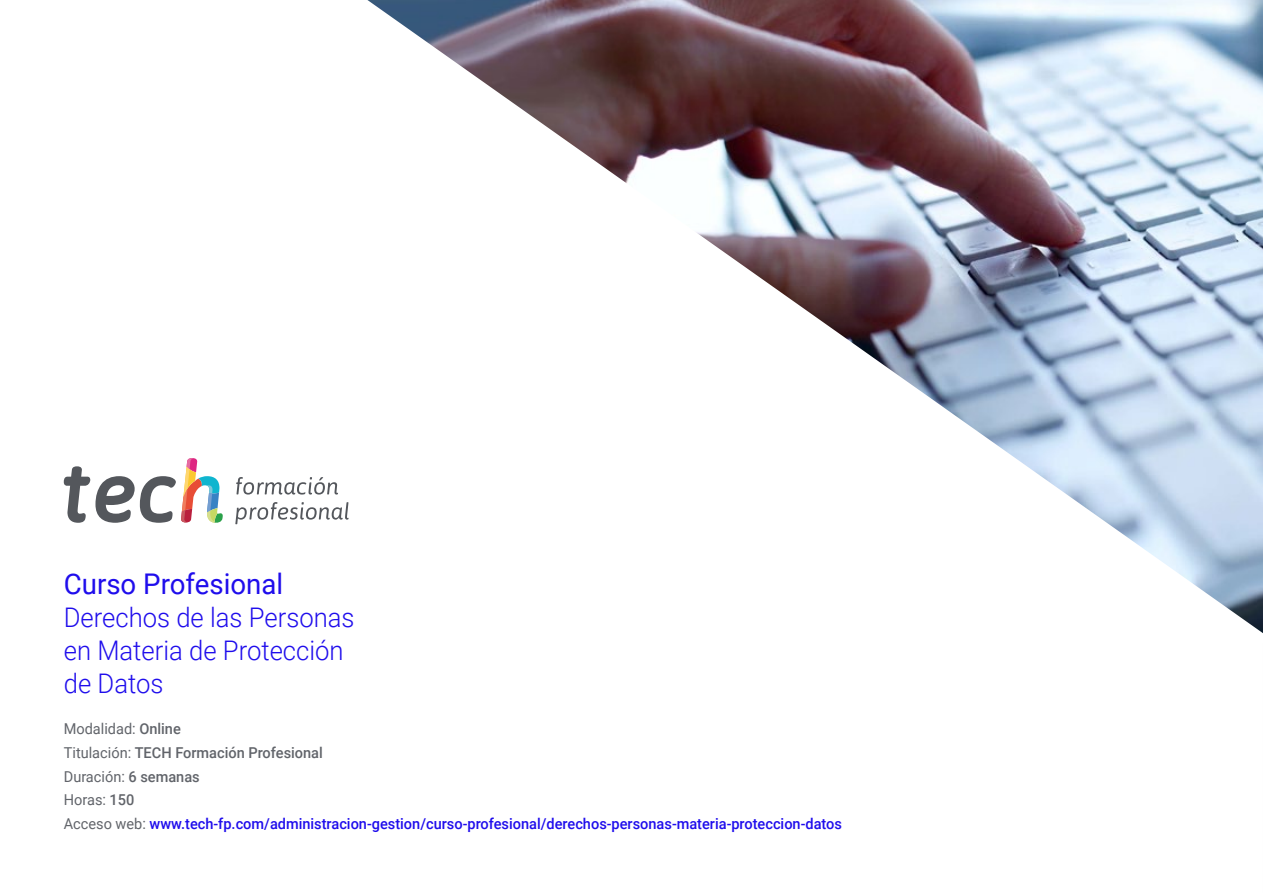
<style>
.page{position:relative;width:1263px;height:893px;background:#fff}
.page>*{position:absolute;margin:0;border:0;box-sizing:border-box;transform-origin:0 0}
.t1{font:28.5px "Roboto";color:#1f0dec}
.t2{font:300 27px/33px "Roboto";color:#1f0dec;scale:.95 1}
.t3{font:500 15px/23.7px "Roboto";color:#1f0dec}
.s1{font-weight:400;color:#61646a}
.s2{color:#61646a}
</style>
<div class="page">
<img style="left:367px;top:0;width:896px;height:633px">
<svg style="left:64px;top:458px;width:159px;height:65px"></svg>
<svg style="left:236px;top:477px;width:102px;height:18px"></svg>
<svg style="left:235px;top:502px;width:114px;height:22px"></svg>
<h1 class="t1" style="left:64px;top:564px;width:221px">Curso Profesional</h1>
<h2 class="t2" style="left:64px;top:600px;width:307px">Derechos de las Personas en Materia de Protección de Datos</h2>
<p class="t3" style="left:64px;top:716px;width:780px"><span class="s1">Modalidad:</span> <span class="s2">Online<br></span><span class="s1">Titulación:</span> <span class="s2">TECH Formación Profesional<br></span><span class="s1">Duración:</span> <span class="s2">6 semanas<br></span><span class="s1">Horas:</span> <span class="s2">150<br></span><span class="s1">Acceso web:</span> www.tech-fp.com/administracion-gestion/curso-profesional/derechos-personas-materia-proteccion-datos</p>
</div>
